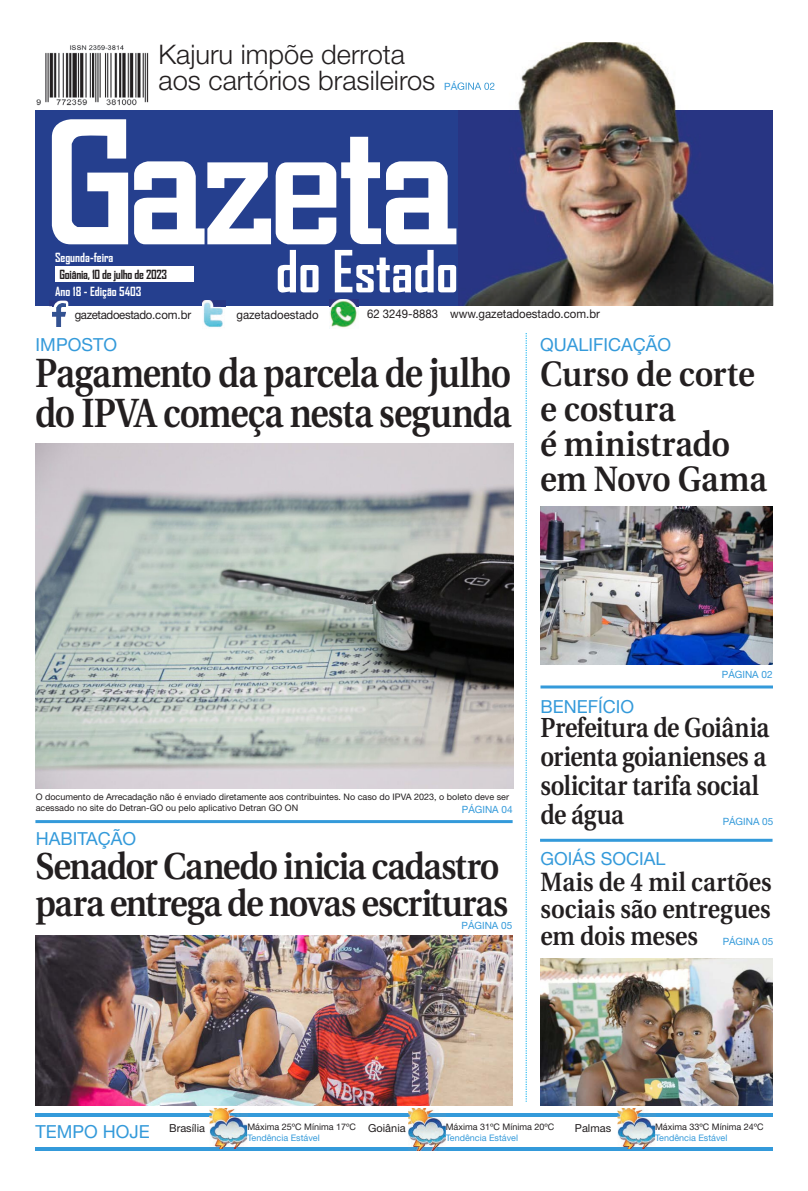
<style>
.page{position:relative;width:808px;height:1191px;background:#fff}
.page>*{position:absolute;margin:0;border:0;box-sizing:border-box;transform-origin:0 0}
.t1{font:700 55.6px "Agency FB";color:#fff}
.t2{font:600 40.7px/40px "Utopia";letter-spacing:-.03em;color:#231f20;scale:.86 1}
.t3{font:600 37.4px/36px "Utopia";letter-spacing:-.035em;color:#231f20;scale:.91 1}
.t4{font:600 35.2px/35px "Utopia";letter-spacing:-.005em;color:#231f20;scale:.92 1}
.t5{font:600 27.5px/29px "Utopia";letter-spacing:-.015em;color:#231f20;scale:.86 1}
.t6{font:300 27px/26px "Helvetica Neue";color:#231f20}
.t7{font:600 26.4px/27px "Utopia";color:#231f20;text-align:justify;scale:.9 1}
.t8{font:18px "Helvetica Neue";color:#349ada}
.t9{font:700 12.1px "Agency FB";color:#fff}
.t10{font:700 12.1px "Agency FB";letter-spacing:-.02em;color:#231f20}
.t11{font:12px "Helvetica Neue";color:#231f20;scale:.95 1}
.t12{font:12px "Helvetica Neue";letter-spacing:-.03em;color:#231f20;scale:.95 1}
.t13{font:11px "Helvetica Neue";color:#231f20}
.t14{font:10px "Helvetica Neue";color:#349ada}
.t15{font:9px/11.3px "Helvetica Neue";color:#231f20}
.t16{font:9px "Helvetica Neue";color:#349ada}
</style>
<div class="page">
<img style="left:525px;top:333px;width:2px;height:769px">
<svg style="left:526px;top:333px;width:1px;height:768px"></svg>
<hr style="left:35px;top:1113px;width:738px;height:3px;background:#349ada">
<hr style="left:35px;top:1147px;width:738px;height:3px;background:#349ada">
<img style="left:408px;top:1108px;width:38px;height:39px">
<img style="left:408px;top:1113px;width:38px;height:3px">
<img style="left:415px;top:1147px;width:25px;height:3px">
<img style="left:209px;top:1108px;width:38px;height:40px">
<img style="left:209px;top:1113px;width:38px;height:3px">
<img style="left:617px;top:1108px;width:38px;height:40px">
<img style="left:617px;top:1113px;width:38px;height:3px">
<div style="left:35px;top:110px;width:737px;height:196px;background:#253f8e"></div>
<div style="left:55px;top:266px;width:138px;height:15px;background:#fff"></div>
<img style="left:49px;top:300px;width:19px;height:27px">
<img style="left:52px;top:306px;width:13px;height:20px">
<svg style="left:52px;top:303px;width:13px;height:3px"></svg>
<img style="left:202px;top:300px;width:23px;height:28px">
<img style="left:329px;top:299px;width:30px;height:29px">
<img style="left:36px;top:45px;width:113px;height:61px">
<svg style="left:52px;top:119px;width:76px;height:125px"></svg>
<svg style="left:134px;top:137px;width:322px;height:107px"></svg>
<img style="left:494px;top:42px;width:279px;height:264px">
<img style="left:459px;top:110px;width:313px;height:196px">
<img style="left:459px;top:82px;width:35px;height:8px">
<hr style="left:35px;top:820px;width:478px;height:3px;background:#349ada">
<img style="left:35px;top:443px;width:478px;height:345px">
<img style="left:36px;top:935px;width:477px;height:170px">
<hr style="left:540px;top:685px;width:233px;height:3px;background:#349ada">
<img style="left:540px;top:838px;width:233px;height:4px">
<hr style="left:540px;top:838px;width:232px;height:3px;background:#349ada">
<img style="left:540px;top:506px;width:233px;height:158px">
<img style="left:540px;top:958px;width:232px;height:147px">
<h3 class="t6" style="left:159px;top:41px;width:278px">Kajuru impõe derrota aos cartórios brasileiros</h3>
<h3 class="t9" style="left:55px;top:250px;width:60px">Segunda-feira</h3>
<h3 class="t10" style="left:59px;top:267px;width:109px">Goiânia, 10 de julho de 2023</h3>
<h3 class="t9" style="left:55px;top:283px;width:88px">Ano 18 - Edição 5403</h3>
<h1 class="t1" style="left:276px;top:237px;width:184px">do Estado</h1>
<h3 class="t12" style="left:75px;top:307px;width:124px">gazetadoestado.com.br</h3>
<h3 class="t11" style="left:236px;top:308px;width:88px">gazetadoestado</h3>
<h3 class="t11" style="left:367px;top:307px;width:247px">62 3249-8883 www.gazetadoestado.com.br</h3>
<h3 class="t8" style="left:36px;top:333px;width:83px">IMPOSTO</h3>
<h2 class="t2" style="left:35px;top:353px;width:556px">Pagamento da parcela de julho do IPVA começa nesta segunda</h2>
<h3 class="t8" style="left:540px;top:333px;width:133px">QUALIFICAÇÃO</h3>
<h3 class="t4" style="left:540px;top:357px;width:248px">Curso de corte e costura<br>é ministrado em Novo Gama</h3>
<p class="t15" style="left:36px;top:791px;width:475px">O documento de Arrecadação não é enviado diretamente aos contribuintes. No caso do IPVA 2023, o boleto deve ser acessado no site do Detran-GO ou pelo aplicativo Detran GO ON</p>
<p class="t14" style="left:462px;top:803px;width:52px">PÁGINA 04</p>
<h3 class="t8" style="left:36px;top:828px;width:102px">HABITAÇÃO</h3>
<h3 class="t3" style="left:35px;top:849px;width:521px">Senador Canedo inicia cadastro para entrega de novas escrituras</h3>
<p class="t14" style="left:461px;top:919px;width:52px">PÁGINA 05</p>
<p class="t14" style="left:722px;top:668px;width:52px">PÁGINA 02</p>
<h3 class="t8" style="left:541px;top:695px;width:95px">BENEFÍCIO</h3>
<h3 class="t5" style="left:540px;top:713px;width:268px">Prefeitura de Goiânia orienta goianienses a solicitar tarifa social de água</h3>
<p class="t14" style="left:723px;top:816px;width:52px">PÁGINA 05</p>
<h3 class="t8" style="left:541px;top:847px;width:127px">GOIÁS SOCIAL</h3>
<h3 class="t7" style="left:541px;top:869px;width:258px">Mais de 4 mil cartões sociais são entregues em dois meses</h3>
<p class="t14" style="left:723px;top:935px;width:52px">PÁGINA 05</p>
<p class="t15" style="left:247px;top:1121px;width:110px">Máxima 25ºC Mínima 17ºC</p>
<p class="t16" style="left:247px;top:1132px;width:74px">Tendência Estável</p>
<p class="t15" style="left:446px;top:1121px;width:110px">Máxima 31ºC Mínima 20ºC</p>
<p class="t16" style="left:446px;top:1132px;width:74px">Tendência Estável</p>
<h3 class="t8" style="left:35px;top:1120px;width:171px">TEMPO HOJE <sup>Brasília</sup></h3>
<p class="t13" style="left:368px;top:1121px;width:39px">Goiânia</p>
<p class="t13" style="left:575px;top:1121px;width:38px">Palmas</p>
<p class="t15" style="left:655px;top:1121px;width:110px">Máxima 33ºC Mínima 24ºC</p>
<p class="t16" style="left:655px;top:1132px;width:74px">Tendência Estável</p>
</div>
